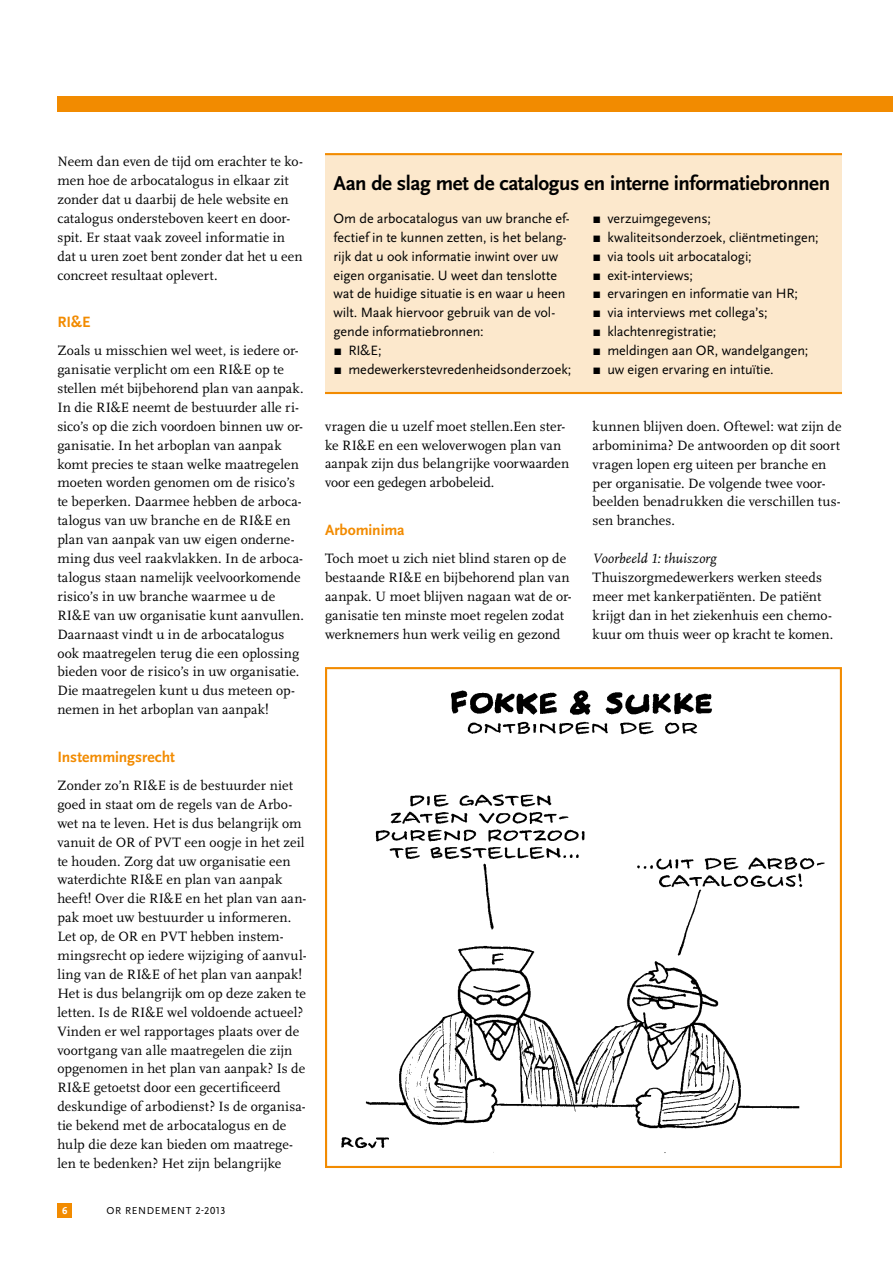
<style>
.page{position:relative;width:893px;height:1263px;background:#fff}
.page>*{position:absolute;margin:0;border:0;box-sizing:border-box;transform-origin:0 0}
.t1{font:700 21px "Scala Sans OT";letter-spacing:-.02em;color:#000}
.t2{font:700 15.6px "Scala Sans OT";letter-spacing:-.005em;color:#f28b00}
.t3{font:14.1px/18.9px "Scala OT";letter-spacing:.005em;color:#000}
.t4{font:14.1px/18.9px "Scala Sans OT";color:#000}
.t5{font:italic 14.1px "Scala OT";letter-spacing:.01em;color:#000}
.t6{font:10.5px "Scala Sans OT";letter-spacing:.06em;color:#000}
.t7{font:700 10.5px "Scala Sans OT";color:#fff}
</style>
<div class="page">
<div style="left:57px;top:1203px;width:15px;height:15px;background:#f28b00"></div>
<div style="left:57px;top:96px;width:836px;height:15px;background:#f28b00"></div>
<img style="left:341px;top:690px;width:484px;height:463px">
<div style="left:325px;top:667px;width:517px;height:501px;border:2px solid #f28b00"></div>
<div style="left:325px;top:155px;width:517px;height:238px;background:#fce8cc"></div>
<hr style="left:325px;top:153px;width:517px;height:2px;background:#f28b00">
<hr style="left:325px;top:392px;width:517px;height:2px;background:#f28b00">
<p class="t3" style="left:57px;top:152px;width:247px">Neem dan even de tijd om erachter te ko&shy;men hoe de arbocatalogus in elkaar zit zonder dat u daarbij de hele website en catalogus ondersteboven keert en door&shy;spit. Er staat vaak zoveel informatie in dat u uren zoet bent zonder dat het u een concreet resultaat oplevert.</p>
<p class="t2" style="left:57px;top:313px;width:35px">RI&amp;E</p>
<p class="t3" style="left:57px;top:341px;width:248px">Zoals u misschien wel weet, is iedere or&shy;ganisatie verplicht om een RI&amp;E op te stellen mét bijbehorend plan van aanpak.<br>In die RI&amp;E neemt de bestuurder alle ri&shy;sico’s op die zich voordoen binnen uw or&shy;ganisatie. In het arboplan van aanpak komt precies te staan welke maatregelen moeten worden genomen om de risico’s te beperken. Daarmee hebben de arboca&shy;talogus van uw branche en de RI&amp;E en plan van aanpak van uw eigen onderne&shy;ming dus veel raakvlakken. In de arboca&shy;talogus staan namelijk veelvoorkomende risico’s in uw branche waarmee u de RI&amp;E van uw organisatie kunt aanvullen.<br>Daarnaast vindt u in de arbocatalogus ook maatregelen terug die een oplossing bieden voor de risico’s in uw organisatie.<br>Die maatregelen kunt u dus meteen op&shy;nemen in het arboplan van aanpak!</p>
<p class="t2" style="left:57px;top:748px;width:119px">Instemmingsrecht</p>
<p class="t3" style="left:57px;top:776px;width:251px">Zonder zo’n RI&amp;E is de bestuurder niet goed in staat om de regels van de Arbo&shy;wet na te leven. Het is dus belangrijk om vanuit de OR of PVT een oogje in het zeil te houden. Zorg dat uw organisatie een waterdichte RI&amp;E en plan van aanpak heeft! Over die RI&amp;E en het plan van aan&shy;pak moet uw bestuurder u informeren.<br>Let op, de OR en PVT hebben instem&shy;mingsrecht op iedere wijziging of aanvul&shy;ling van de RI&amp;E of het plan van aanpak!<br>Het is dus belangrijk om op deze zaken te letten. Is de RI&amp;E wel voldoende actueel?<br>Vinden er wel rapportages plaats over de voortgang van alle maatregelen die zijn opgenomen in het plan van aanpak? Is de RI&amp;E getoetst door een gecertificeerd deskundige of arbodienst? Is de organisa&shy;tie bekend met de arbocatalogus en de hulp die deze kan bieden om maatrege&shy;len te bedenken? Het zijn belangrijke</p>
<p class="t7" style="left:62px;top:1205px;width:7px">6</p>
<p class="t6" style="left:106px;top:1205px;width:120px">OR RENDEMENT 2-2013</p>
<h1 class="t1" style="left:334px;top:171px;width:498px">Aan de slag met de catalogus en interne informatiebronnen</h1>
<p class="t4" style="left:333px;top:209px;width:238px">Om de arbocatalogus van uw branche ef&shy;fectief in te kunnen zetten, is het belang&shy;rijk dat u ook informatie inwint over uw eigen organisatie. U weet dan tenslotte wat de huidige situatie is en waar u heen wilt. Maak hiervoor gebruik van de vol&shy;gende informatiebronnen:</p>
<p class="t4" style="left:333px;top:341px;width:50px">▪ RI&amp;E;</p>
<p class="t4" style="left:333px;top:360px;width:239px">▪ medewerkerstevredenheidsonderzoek;</p>
<p class="t3" style="left:325px;top:417px;width:246px">vragen die u uzelf moet stellen.Een ster&shy;ke RI&amp;E en een weloverwogen plan van aanpak zijn dus belangrijke voorwaarden voor een gedegen arbobeleid.</p>
<p class="t2" style="left:325px;top:521px;width:81px">Arbominima</p>
<p class="t3" style="left:325px;top:549px;width:248px">Toch moet u zich niet blind staren op de bestaande RI&amp;E en bijbehorend plan van aanpak. U moet blijven nagaan wat de or&shy;ganisatie ten minste moet regelen zodat werknemers hun werk veilig en gezond</p>
<p class="t4" style="left:592px;top:209px;width:120px">▪ verzuimgegevens;</p>
<p class="t4" style="left:592px;top:228px;width:228px">▪ kwaliteitsonderzoek, cliëntmetingen;</p>
<p class="t4" style="left:592px;top:247px;width:161px">▪ via tools uit arbocatalogi;</p>
<p class="t4" style="left:592px;top:266px;width:102px">▪ exit-interviews;</p>
<p class="t4" style="left:592px;top:285px;width:207px">▪ ervaringen en informatie van HR;</p>
<p class="t4" style="left:592px;top:304px;width:177px">▪ via interviews met collega’s;</p>
<p class="t4" style="left:592px;top:322px;width:125px">▪ klachtenregistratie;</p>
<p class="t4" style="left:592px;top:341px;width:217px">▪ meldingen aan OR, wandelgangen;</p>
<p class="t4" style="left:592px;top:360px;width:183px">▪ uw eigen ervaring en intuïtie.</p>
<p class="t3" style="left:593px;top:417px;width:250px">kunnen blijven doen. Oftewel: wat zijn de arbominima? De antwoorden op dit soort vragen lopen erg uiteen per branche en per organisatie. De volgende twee voor&shy;beelden benadrukken die verschillen tus&shy;sen branches.</p>
<p class="t5" style="left:593px;top:551px;width:125px">Voorbeeld 1: thuiszorg</p>
<p class="t3" style="left:593px;top:568px;width:242px">Thuiszorgmedewerkers werken steeds meer met kankerpatiënten. De patiënt krijgt dan in het ziekenhuis een chemo&shy;kuur om thuis weer op kracht te komen.</p>
</div>
